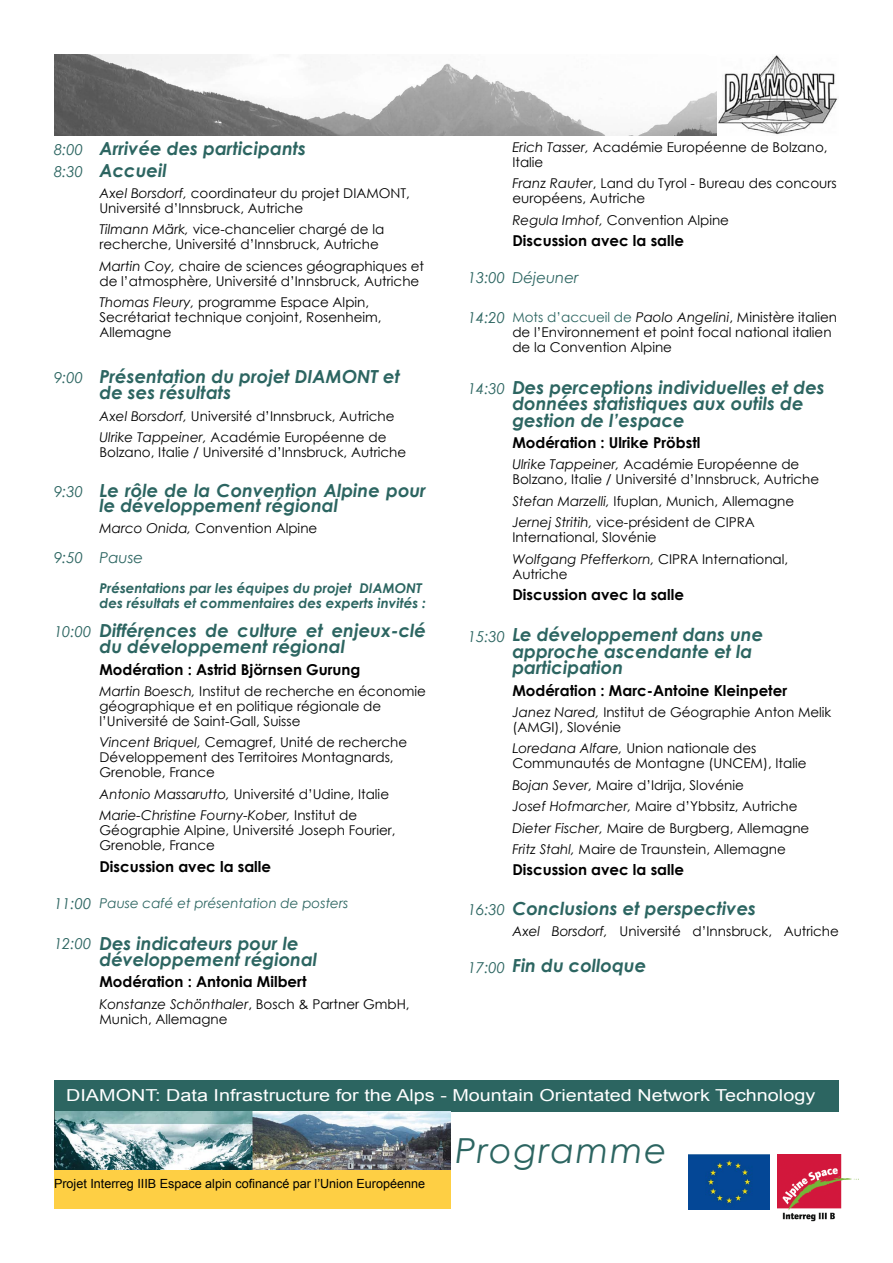
<style>
.page{position:relative;width:893px;height:1263px;background:#fff}
.page>*{position:absolute;margin:0;border:0;box-sizing:border-box;transform-origin:0 0}
.t1{font:italic 34.5px "Century Gothic";letter-spacing:.05em;color:#2c6561}
.t2{font:italic 700 18px/16.5px "Century Gothic";color:#2c6561}
.t3{font:16.5px "Arial";color:#fff;scale:1.2 1}
.t4{font:700 15px "Century Gothic";color:#000}
.t5{font:italic 15px "Century Gothic";color:#2c6561}
.t6{font:13.5px/15px "Century Gothic";color:#000}
.t7{font:italic 700 13.5px/15px "Century Gothic";color:#2c6561}
.t8{font:italic 13.5px/21.5px "Century Gothic";color:#000}
.t9{font:italic 13.5px "Century Gothic";color:#2c6561}
.t10{font:12.6px "Arial";color:#000}
.s1{font-style:italic}
.s2{font-style:normal}
.s3{color:#2c6561}
</style>
<div class="page">
<div style="left:54px;top:1080px;width:785px;height:31px;background:#2c6561"></div>
<img style="left:54px;top:1112px;width:396px;height:57px">
<div style="left:54px;top:1171px;width:396px;height:38px;background:#fecf44"></div>
<img style="left:689px;top:1155px;width:80px;height:54px">
<img style="left:778px;top:1154px;width:79px;height:68px">
<img style="left:54px;top:54px;width:663px;height:81px">
<img style="left:718px;top:55px;width:120px;height:80px">
<p class="t5" style="left:54px;top:139px;width:31px">8:00</p>
<p class="t5" style="left:54px;top:161px;width:31px">8:30</p>
<p class="t5" style="left:54px;top:367px;width:31px">9:00</p>
<p class="t5" style="left:54px;top:481px;width:31px">9:30</p>
<p class="t5" style="left:54px;top:547px;width:31px">9:50</p>
<p class="t5" style="left:54px;top:621px;width:39px">10:00</p>
<p class="t5" style="left:54px;top:893px;width:39px">11:00</p>
<p class="t5" style="left:54px;top:933px;width:39px">12:00</p>
<h2 class="t2" style="left:99px;top:137px;width:208px;line-height:21.5px">Arrivée des participants<br>Accueil</h2>
<p class="t6" style="left:99px;top:185px;width:312px"><span class="s1">Axel Borsdorf,</span> coordinateur du projet DIAMONT,<br>Université d’Innsbruck, Autriche</p>
<p class="t6" style="left:99px;top:222px;width:286px"><span class="s1">Tilmann Märk,</span> vice-chancelier chargé de la recherche, Université d’Innsbruck, Autriche</p>
<p class="t6" style="left:99px;top:258px;width:326px"><span class="s1">Martin Coy,</span> chaire de sciences géographiques et de l’atmosphère, Université d’Innsbruck, Autriche</p>
<p class="t6" style="left:99px;top:294px;width:284px"><span class="s1">Thomas Fleury,</span> programme Espace Alpin,<br>Secrétariat technique conjoint, Rosenheim,<br>Allemagne</p>
<h2 class="t2" style="left:99px;top:367px;width:302px">Présentation du projet DIAMONT et de ses résultats</h2>
<p class="t6" style="left:99px;top:405px;width:297px;line-height:21.5px"><span class="s1">Axel Borsdorf,</span> Université d’Innsbruck, Autriche<br><span class="s1">Ulrike Tappeiner,</span> Académie Européenne de</p>
<p class="t6" style="left:99px;top:444px;width:308px">Bolzano, Italie / Université d’Innsbruck, Autriche</p>
<h2 class="t2" style="left:99px;top:482px;width:328px;line-height:15px">Le rôle de la Convention Alpine pour le développement régional</h2>
<p class="t6" style="left:99px;top:521px;width:219px"><span class="s1">Marco Onida,</span> Convention Alpine</p>
<p class="t5" style="left:99px;top:547px;width:45px">Pause</p>
<p class="t7" style="left:99px;top:580px;width:328px">Présentations par les équipes du projet DIAMONT des résultats et commentaires des experts invités :</p>
<h2 class="t2" style="left:99px;top:621px;width:328px">Différences de culture et enjeux-clé du développement régional</h2>
<p class="t4" style="left:99px;top:658px;width:263px">Modération : Astrid Björnsen Gurung</p>
<p class="t6" style="left:99px;top:683px;width:328px"><span class="s1">Martin Boesch,</span> Institut de recherche en économie géographique et en politique régionale de l’Université de Saint-Gall, Suisse</p>
<p class="t6" style="left:99px;top:735px;width:309px"><span class="s1">Vincent Briquel,</span> Cemagref, Unité de recherche<br>Développement des Territoires Montagnards,<br>Grenoble, France</p>
<p class="t8" style="left:99px;top:783px;width:291px">Antonio Massarutto, <span class="s2">Université d’Udine, Italie<br></span>Marie-Christine Fourny-Kober, <span class="s2">Institut de</span></p>
<p class="t6" style="left:99px;top:823px;width:298px">Géographie Alpine, Université Joseph Fourier,<br>Grenoble, France</p>
<p class="t4" style="left:99px;top:855px;width:173px">Discussion avec la salle</p>
<p class="t9" style="left:99px;top:894px;width:250px">Pause café et présentation de posters</p>
<h2 class="t2" style="left:99px;top:934px;width:219px">Des indicateurs pour le développement régional</h2>
<p class="t4" style="left:99px;top:971px;width:208px">Modération : Antonia Milbert</p>
<p class="t6" style="left:99px;top:996px;width:312px"><span class="s1">Konstanze Schönthaler</span>, Bosch &amp; Partner GmbH,<br>Munich, Allemagne</p>
<p class="t6" style="left:512px;top:139px;width:317px"><span class="s1">Erich Tasser,</span> Académie Européenne de Bolzano,<br>Italie</p>
<p class="t6" style="left:512px;top:176px;width:326px"><span class="s1">Franz Rauter</span>, Land du Tyrol - Bureau des concours européens, Autriche</p>
<p class="t6" style="left:512px;top:212px;width:218px"><span class="s1">Regula Imhof,</span> Convention Alpine</p>
<p class="t4" style="left:512px;top:229px;width:173px">Discussion avec la salle</p>
<p class="t5" style="left:512px;top:267px;width:68px">Déjeuner</p>
<p class="t6" style="left:512px;top:310px;width:326px"><span class="s3">Mots d’accueil de</span> <span class="s1">Paolo Angelini</span>, Ministère italien de l’Environnement et point focal national italien de la Convention Alpine</p>
<h2 class="t2" style="left:512px;top:378px;width:314px">Des perceptions individuelles et des données statistiques aux outils de gestion de l’espace</h2>
<p class="t4" style="left:512px;top:431px;width:190px">Modération : Ulrike Pröbstl</p>
<p class="t6" style="left:512px;top:457px;width:308px"><span class="s1">Ulrike Tappeiner,</span> Académie Européenne de<br>Bolzano, Italie / Université d’Innsbruck, Autriche</p>
<p class="t6" style="left:512px;top:490px;width:283px;line-height:21.5px"><span class="s1">Stefan Marzelli,</span> Ifuplan, Munich, Allemagne<br><span class="s1">Jernej Stritih,</span> vice-président de CIPRA</p>
<p class="t6" style="left:512px;top:526px;width:277px;line-height:21.5px">International, Slovénie<br><span class="s1">Wolfgang Pfefferkorn,</span> CIPRA International,</p>
<p class="t6" style="left:512px;top:566px;width:57px">Autriche</p>
<p class="t4" style="left:512px;top:583px;width:173px">Discussion avec la salle</p>
<h2 class="t2" style="left:512px;top:626px;width:252px">Le développement dans une approche ascendante et la participation</h2>
<p class="t4" style="left:512px;top:679px;width:276px">Modération : Marc-Antoine Kleinpeter</p>
<p class="t6" style="left:512px;top:704px;width:321px"><span class="s1">Janez Nared,</span> Institut de Géographie Anton Melik (AMGI), Slovénie</p>
<p class="t6" style="left:512px;top:741px;width:296px"><span class="s1">Loredana Alfare,</span> Union nationale des<br>Communautés de Montagne (UNCEM), Italie</p>
<p class="t6" style="left:512px;top:774px;width:298px;line-height:21.3px"><span class="s1">Bojan Sever,</span> Maire d’Idrija, Slovénie<br><span class="s1">Josef Hofmarcher,</span> Maire d’Ybbsitz, Autriche <span class="s1">Dieter Fischer,</span> Maire de Burgberg, Allemagne <span class="s1">Fritz Stahl,</span> Maire de Traunstein, Allemagne</p>
<p class="t4" style="left:512px;top:858px;width:173px">Discussion avec la salle</p>
<h2 class="t2" style="left:512px;top:899px;width:245px">Conclusions et perspectives</h2>
<p class="t6" style="left:512px;top:923px;width:328px"><span class="s1">Axel Borsdorf,</span> Université d’Innsbruck, Autriche</p>
<h2 class="t2" style="left:512px;top:957px;width:135px">Fin du colloque</h2>
<p class="t5" style="left:468px;top:267px;width:39px">13:00</p>
<p class="t5" style="left:468px;top:307px;width:39px">14:20</p>
<p class="t5" style="left:468px;top:378px;width:39px">14:30</p>
<p class="t5" style="left:468px;top:626px;width:39px">15:30</p>
<p class="t5" style="left:468px;top:899px;width:39px">16:30</p>
<p class="t5" style="left:468px;top:957px;width:39px">17:00</p>
<p class="t3" style="left:66px;top:1084px;width:626px">DIAMONT: Data Infrastructure for the Alps - Mountain Orientated Network Technology</p>
<p class="t10" style="left:54px;top:1175px;width:373px">Projet Interreg IIIB Espace alpin cofinancé par l’Union Européenne</p>
<h1 class="t1" style="left:455px;top:1126px;width:213px">Programme</h1>
</div>
